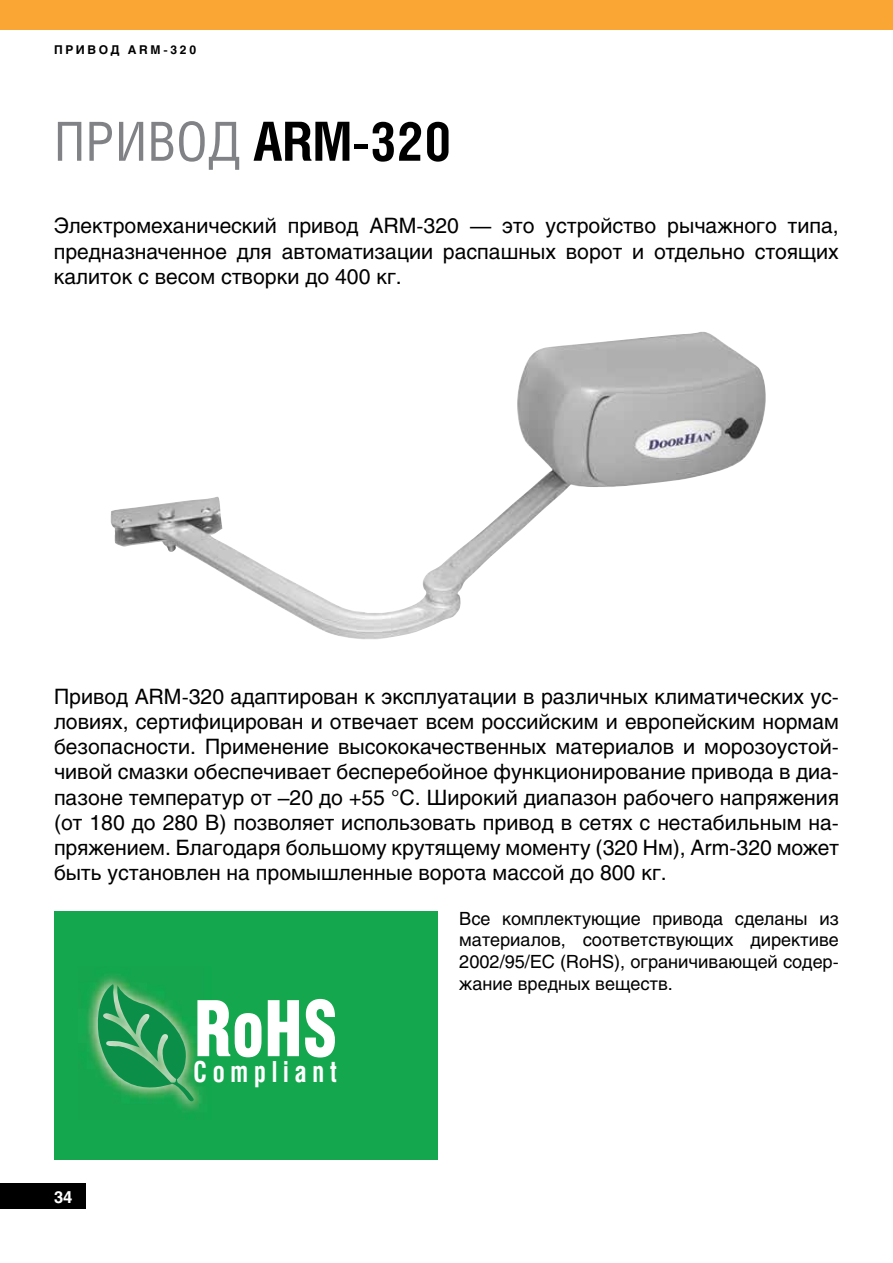
<style>
.page{position:relative;width:893px;height:1263px;background:#fff}
.page>*{position:absolute;margin:0;border:0;box-sizing:border-box;transform-origin:0 0}
.t1{font:900 78px "Helios Cond";color:#fff;scale:.87 1}
.t2{font:700 54px "Helios Cond";color:#000}
.t3{font:700 29.1px "Helios Cond";letter-spacing:.23em;color:#fff;scale:.87 1}
.t4{font:21px/25.2px "Helios";color:#000;text-align:justify}
.t5{font:18px/21.6px "Helios";color:#000;text-align:justify}
.t6{font:700 16.5px "Helios";color:#fff}
.t7{font:700 12px "Helios";letter-spacing:.22em;color:#000}
.s1{font-weight:400;color:#808285}
</style>
<div class="page">
<div style="left:0;top:0;width:893px;height:30px;background:#faa634"></div>
<img style="left:110px;top:332px;width:656px;height:308px">
<div style="left:54px;top:911px;width:384px;height:248px;background:#15a74e"></div>
<img style="left:87px;top:975px;width:114px;height:136px">
<svg style="left:93px;top:982px;width:101px;height:125px"></svg>
<div style="left:0;top:1183px;width:85px;height:26px;background:#000"></div>
<p class="t7" style="left:54px;top:43px;width:144px">Привод ARM-320</p>
<h2 class="t2" style="left:54px;top:109px;width:399px"><span class="s1">Привод</span> ARM-320</h2>
<p class="t4" style="left:54px;top:213px;width:786px">Электромеханический привод ARM-320 — это устройство рычажного типа, предназначенное для автоматизации распашных ворот и отдельно стоящих калиток с весом створки до 400 кг.</p>
<p class="t4" style="left:54px;top:684px;width:786px">Привод ARM-320 адаптирован к эксплуатации в различных климатических ус&shy;ловиях, сертифицирован и отвечает всем российским и европейским нормам безопасности. Применение высококачественных материалов и морозоустой&shy;чивой смазки обеспечивает бесперебойное функционирование привода в диа&shy;пазоне температур от –20 до +55 °С. Широкий диапазон рабочего напряжения (от 180 до 280 В) позволяет использовать привод в сетях с нестабильным на&shy;пряжением. Благодаря большому крутящему моменту (320 Нм), Arm-320 может быть установлен на промышленные ворота массой до 800 кг.</p>
<p class="t6" style="left:54px;top:1187px;width:20px">34</p>
<h1 class="t1" style="left:194px;top:984px;width:167px">RoHS</h1>
<h3 class="t3" style="left:193px;top:1054px;width:166px">Compliant</h3>
<p class="t5" style="left:459px;top:907px;width:381px">Все комплектующие привода сделаны из материалов, соответствующих директиве 2002/95/EC (RoHS), ограничивающей содер&shy;жание вредных веществ.</p>
</div>
